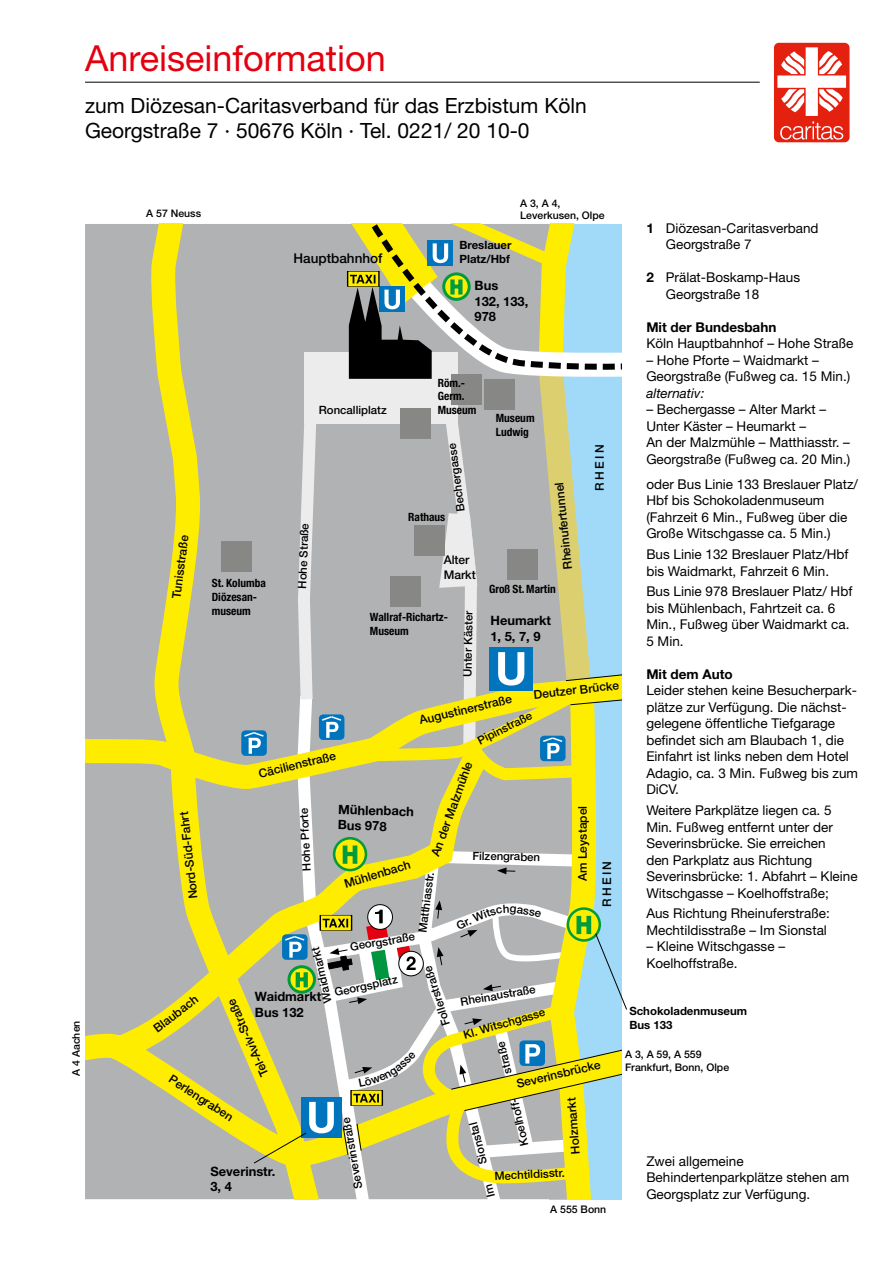
<style>
.page{position:relative;width:893px;height:1263px;background:#fff}
.page>*{position:absolute;margin:0;border:0;box-sizing:border-box;transform-origin:0 0}
.t1{font:36px "Helvetica Neue";color:#e3000f}
.t2{font:21px "Helvetica Neue";color:#000}
.t3{font:13.5px/16.5px "Helvetica Neue";color:#000}
.t4{font:700 13.5px "Helvetica Neue";color:#000}
.t5{font:500 13.5px "Helvetica Neue";color:#000}
.t6{font:italic 13.5px "Helvetica Neue";color:#000}
.t7{font:700 12.9px "Helvetica Neue";color:#000}
.t8{font:500 12px/14.4px "Helvetica Neue";color:#000}
.t9{font:500 11.4px "Helvetica Neue";color:#000}
.t10{font:700 condensed 11.4px/13.6px "Helvetica Neue";color:#000}
.t11{font:700 11.4px/13.6px "Helvetica Neue";color:#000}
.t12{font:500 10.5px "Helvetica Neue";color:#000}
.s1{font-weight:700}
</style>
<div class="page">
<svg style="left:85px;top:224px;width:536px;height:975px"></svg>
<svg style="left:360px;top:759px;width:166px;height:432px"></svg>
<svg style="left:526px;top:1165px;width:90px;height:34px"></svg>
<svg style="left:450px;top:759px;width:171px;height:352px"></svg>
<div style="left:222px;top:542px;width:30px;height:30px;background:#878786"></div>
<svg style="left:322px;top:917px;width:28px;height:12px"></svg>
<div style="left:320px;top:915px;width:32px;height:16px;border:1px solid #000"></div>
<svg style="left:323px;top:919px;width:25px;height:8px"></svg>
<svg style="left:334px;top:838px;width:32px;height:32px"></svg>
<div style="left:333px;top:837px;width:34px;height:34px;border:3px solid #009c3c;border-radius:50%"></div>
<svg style="left:342px;top:845px;width:16px;height:19px"></svg>
<svg style="left:353px;top:1092px;width:28px;height:12px"></svg>
<div style="left:351px;top:1090px;width:32px;height:16px;border:1px solid #000"></div>
<div style="left:241px;top:730px;width:26px;height:26px;background:#0075be;border-radius:4px"></div>
<svg style="left:244px;top:732px;width:20px;height:22px"></svg>
<div style="left:319px;top:714px;width:25px;height:26px;background:#0075be;border-radius:4px"></div>
<svg style="left:292px;top:407px;width:51px;height:331px"></svg>
<div style="left:774px;top:43px;width:75px;height:99px;background:#e4200e;border-radius:5px"></div>
<svg style="left:777px;top:47px;width:69px;height:93px"></svg>
<hr style="left:85px;top:82px;width:675px;height:1px;background:#000">
<div style="left:347px;top:271px;width:32px;height:16px;border:1px solid #000"></div>
<svg style="left:289px;top:967px;width:25px;height:25px"></svg>
<div style="left:287px;top:965px;width:29px;height:29px;border:3px solid #009c3c;border-radius:50%"></div>
<svg style="left:295px;top:971px;width:14px;height:17px"></svg>
<svg style="left:540px;top:736px;width:26px;height:25px"></svg>
<svg style="left:349px;top:224px;width:272px;height:535px"></svg>
<div style="left:282px;top:934px;width:26px;height:26px;background:#0075be;border-radius:4px"></div>
<svg style="left:283px;top:935px;width:22px;height:23px"></svg>
<svg style="left:368px;top:905px;width:24px;height:24px"></svg>
<div style="left:367px;top:904px;width:26px;height:26px;border:1px solid #000;border-radius:50%"></div>
<div style="left:399px;top:951px;width:24px;height:25px;background:#fff;border-radius:50%"></div>
<div style="left:398px;top:951px;width:26px;height:25px;border:1px solid #000;border-radius:50%"></div>
<svg style="left:366px;top:910px;width:50px;height:75px"></svg>
<svg style="left:328px;top:948px;width:24px;height:23px"></svg>
<svg style="left:348px;top:997px;width:19px;height:7px"></svg>
<svg style="left:435px;top:900px;width:7px;height:19px"></svg>
<svg style="left:437px;top:947px;width:7px;height:19px"></svg>
<svg style="left:497px;top:867px;width:18px;height:7px"></svg>
<svg style="left:253px;top:1094px;width:126px;height:73px"></svg>
<svg style="left:456px;top:904px;width:171px;height:261px"></svg>
<svg style="left:486px;top:1184px;width:9px;height:13px"></svg>
<svg style="left:354px;top:1051px;width:62px;height:36px"></svg>
<p class="t1" style="left:85px;top:37px;width:302px">Anreiseinformation</p>
<p class="t2" style="left:85px;top:93px;width:503px">zum Diözesan-Caritasverband für das Erzbistum Köln</p>
<p class="t2" style="left:85px;top:118px;width:446px">Georgstraße 7 · 50676 Köln · Tel. 0221/ 20 10-0</p>
<p class="t12" style="left:70px;top:1076px;width:57px;rotate:-90deg">A 4 Aachen</p>
<p class="t12" style="left:520px;top:197px;width:42px">A 3, A 4,</p>
<p class="t12" style="left:520px;top:209px;width:86px">Leverkusen, Olpe</p>
<p class="t12" style="left:146px;top:207px;width:56px">A 57 Neuss</p>
<p class="t3" style="left:646px;top:220px;width:174px"><span class="s1">1</span> Diözesan-Caritasverband</p>
<p class="t3" style="left:666px;top:236px;width:87px">Georgstraße 7</p>
<p class="t3" style="left:646px;top:269px;width:155px"><span class="s1">2</span> Prälat-Boskamp-Haus</p>
<p class="t3" style="left:666px;top:286px;width:95px">Georgstraße 18</p>
<p class="t4" style="left:646px;top:319px;width:132px">Mit der Bundesbahn</p>
<p class="t3" style="left:646px;top:335px;width:209px">Köln Hauptbahnhof – Hohe Straße</p>
<p class="t3" style="left:646px;top:352px;width:205px">– Hohe Pforte – Waidmarkt –<br>Georgstraße (Fußweg ca. 15 Min.)</p>
<p class="t6" style="left:646px;top:385px;width:60px">alternativ:</p>
<p class="t3" style="left:646px;top:401px;width:205px">– Bechergasse – Alter Markt –<br>Unter Käster – Heumarkt –<br>An der Malzmühle – Matthiasstr. –<br>Georgstraße (Fußweg ca. 20 Min.)</p>
<p class="t3" style="left:646px;top:476px;width:213px">oder Bus Linie 133 Breslauer Platz/<br>Hbf bis Schokoladenmuseum (Fahrzeit 6 Min., Fußweg über die<br>Große Witschgasse ca. 5 Min.)</p>
<p class="t3" style="left:646px;top:546px;width:204px">Bus Linie 132 Breslauer Platz/Hbf bis Waidmarkt, Fahrzeit 6 Min.</p>
<p class="t3" style="left:646px;top:583px;width:208px">Bus Linie 978 Breslauer Platz/ Hbf bis Mühlenbach, Fahrtzeit ca. 6<br>Min., Fußweg über Waidmarkt ca.<br>5 Min.</p>
<p class="t4" style="left:646px;top:666px;width:88px">Mit dem Auto</p>
<p class="t3" style="left:646px;top:682px;width:213px">Leider stehen keine Besucherpark&shy;plätze zur Verfügung. Die nächst&shy;gelegene öffentliche Tiefgarage befindet sich am Blaubach 1, die<br>Einfahrt ist links neben dem Hotel<br>Adagio, ca. 3 Min. Fußweg bis zum<br>DiCV.</p>
<p class="t3" style="left:646px;top:802px;width:213px">Weitere Parkplätze liegen ca. 5<br>Min. Fußweg entfernt unter der<br>Severinsbrücke. Sie erreichen<br>den Parkplatz aus Richtung<br>Severinsbrücke: 1. Abfahrt – Kleine<br>Witschgasse – Koelhoffstraße;</p>
<p class="t3" style="left:646px;top:905px;width:185px">Aus Richtung Rheinuferstraße:<br>Mechtildisstraße – Im Sionstal</p>
<p class="t3" style="left:646px;top:938px;width:140px">– Kleine Witschgasse –<br>Koelhoffstraße.</p>
<p class="t11" style="left:629px;top:1004px;width:119px">Schokoladenmuseum</p>
<p class="t11" style="left:629px;top:1018px;width:45px">Bus 133</p>
<p class="t11" style="left:459px;top:238px;width:54px">Breslauer<br>Platz/Hbf</p>
<p class="t5" style="left:293px;top:250px;width:91px">Hauptbahnhof</p>
<p class="t7" style="left:475px;top:278px;width:25px">Bus</p>
<p class="t7" style="left:475px;top:293px;width:55px">132, 133,</p>
<p class="t7" style="left:475px;top:309px;width:23px">978</p>
<p class="t10" style="left:438px;top:376px;width:40px">Röm.-<br>Germ.<br>Museum</p>
<p class="t9" style="left:319px;top:403px;width:69px">Roncalliplatz</p>
<p class="t10" style="left:496px;top:411px;width:40px">Museum<br>Ludwig</p>
<p class="t9" style="left:454px;top:513px;width:70px;rotate:-97deg">Bechergasse</p>
<p class="t8" style="left:592px;top:490px;width:48px;rotate:-90deg">RHEIN</p>
<p class="t8" style="left:561px;top:570px;width:89px;rotate:-96deg">Rheinufertunnel</p>
<p class="t10" style="left:408px;top:510px;width:39px">Rathaus</p>
<p class="t9" style="left:295px;top:588px;width:67px;rotate:-88deg">Hohe Straße</p>
<p class="t8" style="left:169px;top:597px;width:65px;rotate:-83deg">Tunisstraße</p>
<p class="t8" style="left:444px;top:553px;width:34px">Alter<br>Markt</p>
<p class="t10" style="left:212px;top:576px;width:56px">St. Kolumba</p>
<p class="t10" style="left:212px;top:590px;width:47px">Diözesan&shy;museum</p>
<p class="t10" style="left:489px;top:581px;width:68px">Groß St. Martin</p>
<p class="t9" style="left:461px;top:677px;width:68px;rotate:-89deg">Unter Käster</p>
<p class="t10" style="left:370px;top:610px;width:80px">Wallraf-Richartz-<br>Museum</p>
<p class="t7" style="left:490px;top:613px;width:62px">Heumarkt</p>
<p class="t7" style="left:490px;top:628px;width:52px">1, 5, 7, 9</p>
<p class="t8" style="left:533px;top:687px;width:87px;rotate:-6deg">Deutzer Brücke</p>
<p class="t8" style="left:418px;top:713px;width:96px;rotate:-13deg">Augustinerstraße</p>
<p class="t9" style="left:475px;top:735px;width:61px;rotate:-27deg">Pipinstraße</p>
<p class="t8" style="left:257px;top:766px;width:80px;rotate:-13deg">Cäcilienstraße</p>
<p class="t8" style="left:428px;top:853px;width:101px;rotate:-70deg">An der Malzmühle</p>
<p class="t7" style="left:338px;top:802px;width:77px;rotate:1deg">Mühlenbach</p>
<p class="t7" style="left:338px;top:817px;width:50px;rotate:1deg">Bus 978</p>
<p class="t8" style="left:575px;top:881px;width:77px;rotate:-90deg">Am Leystapel</p>
<p class="t9" style="left:300px;top:871px;width:65px;rotate:-93deg">Hohe Pforte</p>
<p class="t8" style="left:186px;top:899px;width:89px;rotate:-96deg">Nord-Süd-Fahrt</p>
<p class="t9" style="left:473px;top:849px;width:69px;rotate:1deg">Filzengraben</p>
<p class="t8" style="left:342px;top:876px;width:70px;rotate:-16deg">Mühlenbach</p>
<p class="t8" style="left:600px;top:907px;width:48px;rotate:-90deg">RHEIN</p>
<p class="t9" style="left:416px;top:932px;width:63px;rotate:-83deg">Matthiasstr.</p>
<p class="t9" style="left:349px;top:940px;width:67px;rotate:-9deg">Georgstraße</p>
<p class="t9" style="left:333px;top:986px;width:65px;rotate:-12deg">Georgsplatz</p>
<p class="t9" style="left:321px;top:1004px;width:58px;rotate:-103deg">Waidmarkt</p>
<p class="t9" style="left:440px;top:1028px;width:64px;rotate:-108deg">Follerstraße</p>
<p class="t9" style="left:459px;top:995px;width:78px;rotate:-10deg">Rheinaustraße</p>
<p class="t7" style="left:255px;top:988px;width:68px">Waidmarkt</p>
<p class="t7" style="left:255px;top:1004px;width:50px">Bus 132</p>
<p class="t8" style="left:150px;top:1023px;width:54px;rotate:-37deg">Blaubach</p>
<p class="t8" style="left:258px;top:1079px;width:86px;rotate:-114deg">Tel-Aviv-Straße</p>
<p class="t9" style="left:462px;top:1028px;width:86px;rotate:-16deg">Kl. Witschgasse</p>
<p class="t9" style="left:501px;top:1075px;width:34px;rotate:-103deg">straße</p>
<p class="t12" style="left:625px;top:1048px;width:78px">A 3, A 59, A 559</p>
<p class="t12" style="left:625px;top:1061px;width:106px">Frankfurt, Bonn, Olpe</p>
<p class="t8" style="left:515px;top:1076px;width:87px;rotate:-13deg">Severinsbrücke</p>
<p class="t8" style="left:174px;top:1071px;width:76px;rotate:33deg">Perlengraben</p>
<p class="t8" style="left:568px;top:1154px;width:58px;rotate:-94deg">Holzmarkt</p>
<p class="t9" style="left:518px;top:1147px;width:50px;rotate:-103deg">Koelhoff-</p>
<p class="t9" style="left:352px;top:1190px;width:74px;rotate:-100deg">Severinstraße</p>
<p class="t9" style="left:477px;top:1165px;width:44px;rotate:-104deg">Sionstal</p>
<p class="t3" style="left:646px;top:1153px;width:205px">Zwei allgemeine<br>Behindertenparkplätze stehen am<br>Georgsplatz zur Verfügung.</p>
<p class="t7" style="left:210px;top:1163px;width:66px">Severinstr.</p>
<p class="t7" style="left:210px;top:1179px;width:23px">3, 4</p>
<p class="t9" style="left:494px;top:1169px;width:72px;rotate:-3deg">Mechtildisstr.</p>
<p class="t12" style="left:550px;top:1203px;width:58px">A 555 Bonn</p>
</div>
